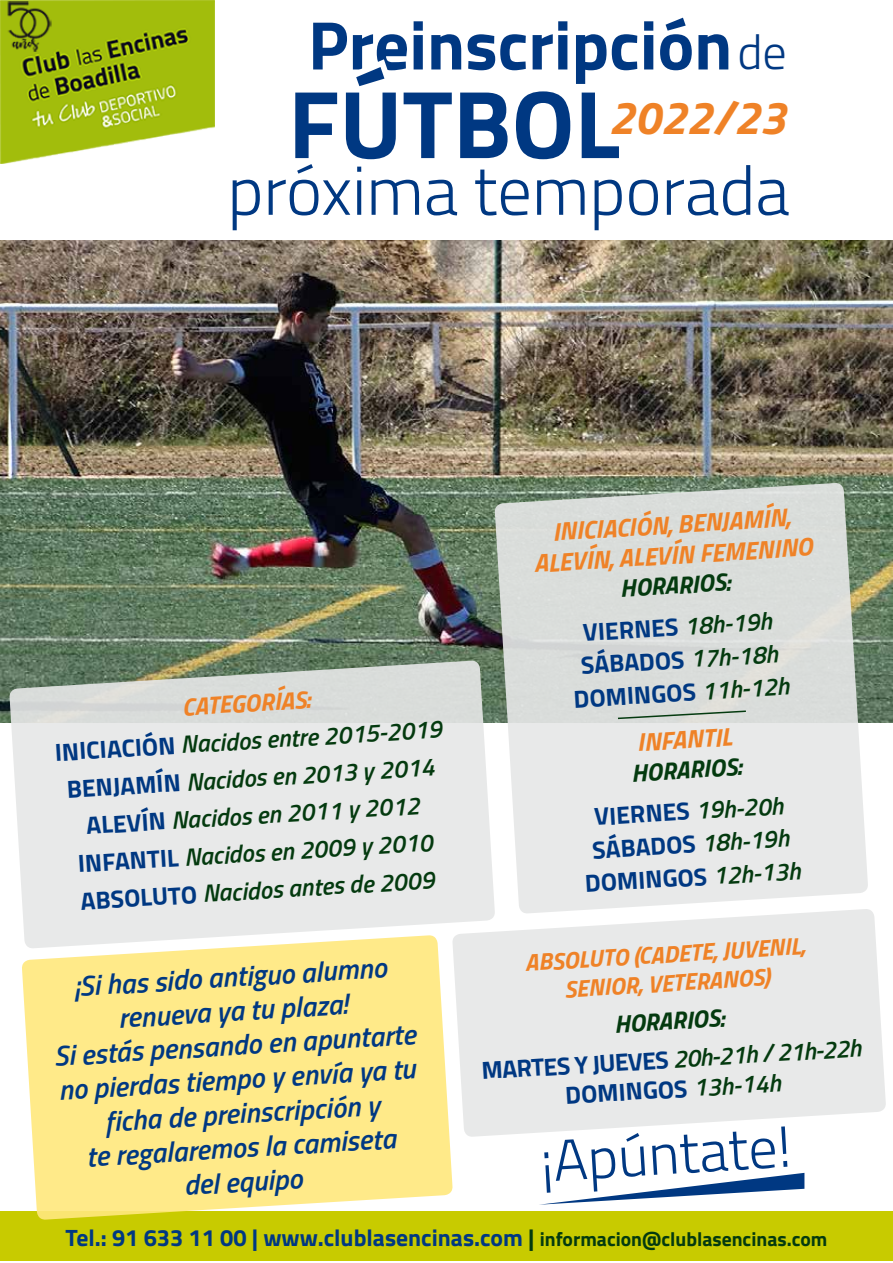
<style>
.page{position:relative;width:893px;height:1263px;background:#fff}
.page>*{position:absolute;margin:0;border:0;box-sizing:border-box;transform-origin:0 0}
.t1{font:700 96.3px "Titillium Web";color:#003882}
.t2{font:300 68.85px "Titillium Web";color:#003882}
.t3{font:700 68.85px "Titillium Web";color:#003882}
.t4{font:300 58.05px "Titillium Web";color:#003882}
.t5{font:italic 700 46.35px "Titillium Web";color:#ef8227}
.t6{font:italic 600 28.5px/34.2px "Titillium Web";color:#003882;text-align:center}
.t7{font:italic 700 25.5px/30.6px "Titillium Web";color:#ef8227;text-align:center}
.t8{font:italic 600 24.75px/37.7px "Titillium Web";color:#043a0f;text-align:center}
.t9{font:700 24.75px/33px "Titillium Web";color:#003882;text-align:center}
.t10{font:italic 700 24.75px/41px "Titillium Web";color:#043a0f;text-align:center}
.t11{font:italic 700 24px/28.7px "Titillium Web";color:#ef8227;text-align:center}
.t12{font:700 23.55px "Titillium Web";color:#003882}
.s1{font-weight:300;font-size:48.15px}
.s2{font-weight:700;color:#ef8227}
.s3{font-weight:700;font-style:normal;color:#003882}
.s4{font-style:normal;color:#003882}
.s5{font-weight:600}
.s6{font-weight:600;font-style:italic;color:#043a0f}
.s7{font-weight:700}
.s8{color:#043a0f}
.s9{font-size:19.65px;color:#043a0f}
</style>
<div class="page">
<div style="left:0;top:1211px;width:893px;height:50px;background:#c8cb00"></div>
<img style="left:0;top:240px;width:893px;height:482px">
<svg style="left:9px;top:660px;width:485px;height:275px;fill:#e8e9e9"></svg>
<svg style="left:22px;top:935px;width:431px;height:285px;fill:#ffea89"></svg>
<svg style="left:494px;top:482px;width:374px;height:426px;fill:#dcdfdc"></svg>
<svg style="left:452px;top:908px;width:434px;height:229px;fill:#e8e9e9"></svg>
<img style="left:0;top:0;width:215px;height:163px">
<svg style="left:616px;top:710px;width:131px;height:10px"></svg>
<svg style="left:539px;top:1173px;width:265px;height:32px"></svg>
<h2 class="t3" style="left:308px;top:-7px;width:480px">Preinscripción<span class="s1">de</span></h2>
<h1 class="t1" style="left:288px;top:51px;width:333px">FÚTBOL</h1>
<h3 class="t5" style="left:608px;top:81px;width:179px">2022/23</h3>
<h2 class="t2" style="left:227px;top:141px;width:564px">próxima temporada</h2>
<p class="t8" style="left:51px;top:696px;width:389px;rotate:-4deg"><span class="s2">CATEGORÍAS:<br></span><span class="s3">INICIACIÓN</span> Nacidos entre 2015-2019<br><span class="s3">BENJAMÍN</span> Nacidos en 2013 y 2014<br><span class="s3">ALEVÍN</span> Nacidos en 2011 y 2012<br><span class="s3">INFANTIL</span> Nacidos en 2009 y 2010<br><span class="s3">ABSOLUTO</span> Nacidos antes de 2009</p>
<p class="t7" style="left:531px;top:515px;width:280px;rotate:-3deg">INICIACIÓN, BENJAMÍN,<br>ALEVÍN, ALEVÍN FEMENINO</p>
<p class="t10" style="left:579px;top:570px;width:191px;rotate:-4deg">HORARIOS:<br><span class="s4">VIERNES</span> <span class="s5">18h-19h</span></p>
<p class="t9" style="left:570px;top:649px;width:217px;rotate:-4deg">SÁBADOS <span class="s6">17h-18h<br></span>DOMINGOS <span class="s6">11h-12h</span></p>
<p class="t7" style="left:636px;top:725px;width:96px;rotate:-3deg">INFANTIL</p>
<p class="t10" style="left:590px;top:754px;width:191px;rotate:-4deg">HORARIOS:<br><span class="s4">VIERNES</span> <span class="s5">19h-20h</span></p>
<p class="t9" style="left:581px;top:833px;width:217px;rotate:-4deg">SÁBADOS <span class="s6">18h-19h<br></span>DOMINGOS <span class="s6">12h-13h</span></p>
<p class="t11" style="left:524px;top:948px;width:282px;rotate:-4deg">ABSOLUTO (CADETE, JUVENIL,<br>SENIOR, VETERANOS)</p>
<p class="t8" style="left:478px;top:1013px;width:382px;line-height:39px;rotate:-4deg"><span class="s7">HORARIOS:<br></span><span class="s3">MARTES Y JUEVES</span> 20h-21h / 21h-22h</p>
<p class="t6" style="left:49px;top:968px;width:364px;rotate:-3deg">¡Si has sido antiguo alumno renueva ya tu plaza!<br>Si estás pensando en apuntarte no pierdas tiempo y envía ya tu ficha de preinscripción y<br>te regalaremos la camiseta<br>del equipo</p>
<p class="t9" style="left:564px;top:1078px;width:217px;rotate:-4deg">DOMINGOS <span class="s6">13h-14h</span></p>
<h3 class="t4" style="left:537px;top:1120px;width:253px;rotate:-4deg">¡Apúntate!</h3>
<p class="t12" style="left:66px;top:1220px;width:763px">Tel.: 91 633 11 00 | www.clublasencinas.com <span class="s8">|</span> <span class="s9">informacion@clublasencinas.com</span></p>
</div>
